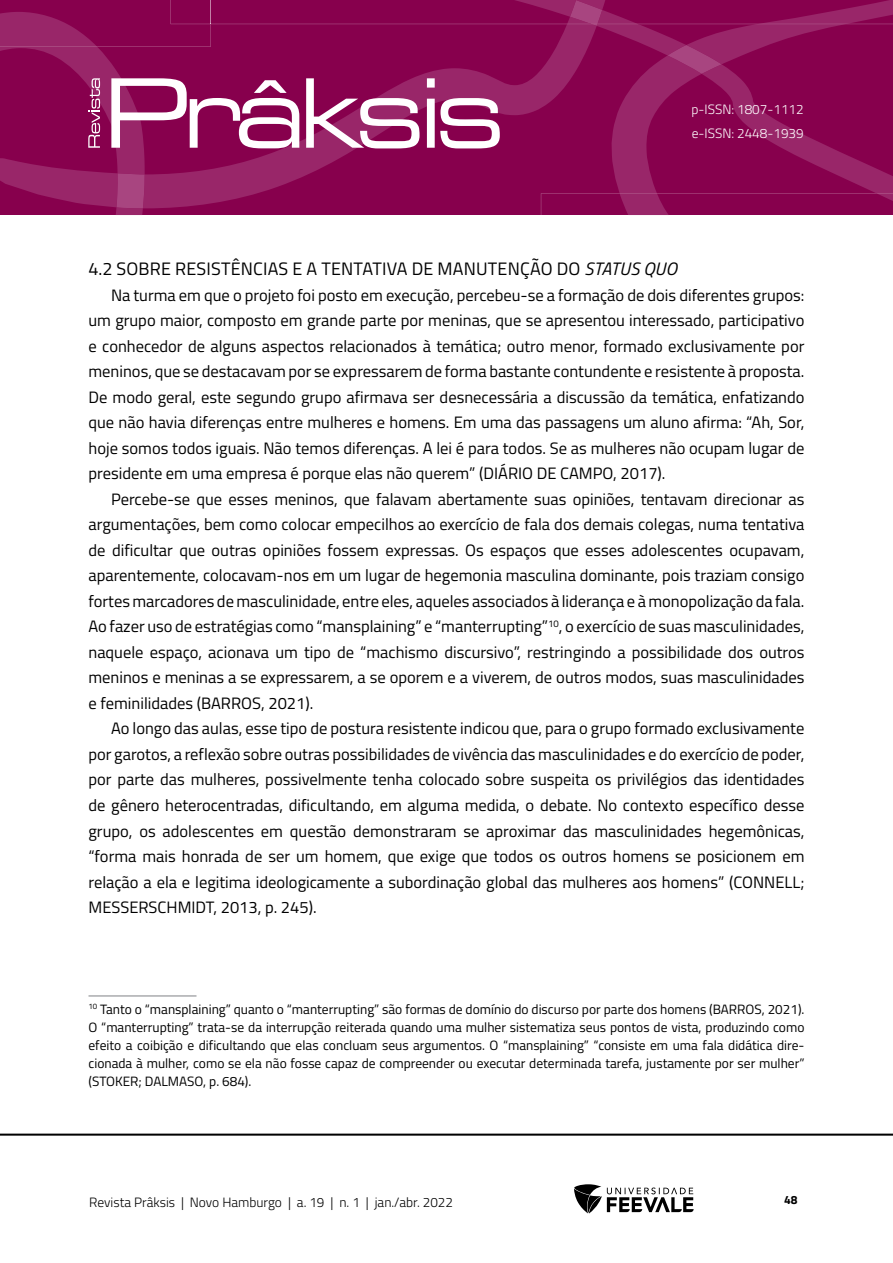
<style>
.page{position:relative;width:893px;height:1263px;background:#fff}
.page>*{position:absolute;margin:0;border:0;box-sizing:border-box;transform-origin:0 0}
.TUTULO_2{font:18px "Titillium Web";letter-spacing:.01em;color:#000}
.Corpo_de_texto{font:16.5px/25.5px "Titillium Web";color:#000;text-align:justify}
.Rodapé{font:13.5px/18px "Titillium Web";color:#000;text-align:justify}
.t1{font:300 13.5px "Titillium Web";color:#000}
.t2{font:300 13.5px/24px "Titillium Web";color:#fff}
.t3{font:700 12px "Titillium Web";color:#000}
.s1{font-style:italic}
</style>
<div class="page">
<hr style="left:0;top:1133px;width:893px;height:3px;background:#000">
<svg style="left:574px;top:1184px;width:120px;height:29px"></svg>
<svg style="left:0;top:0;width:893px;height:215px;background:#8f1259"></svg>
<hr style="left:88px;top:995px;width:108px;height:1px;background:#808285">
<p class="t2" style="left:691px;top:97px;width:114px">p-ISSN: 1807-1112 e-ISSN: 2448-1939</p>
<p class="TUTULO_2" style="left:88px;top:256px;width:590px">4.2 SOBRE RESISTÊNCIAS E A TENTATIVA DE MANUTENÇÃO DO <span class="s1">STATUS QUO</span></p>
<p class="Corpo_de_texto" style="left:88px;top:282px;width:718px;text-indent:22px">Na turma em que o projeto foi posto em execução, percebeu-se a formação de dois diferentes grupos: um grupo maior, composto em grande parte por meninas, que se apresentou interessado, participativo e conhecedor de alguns aspectos relacionados à temática; outro menor, formado exclusivamente por meninos, que se destacavam por se expressarem de forma bastante contundente e resistente à proposta.<br>De modo geral, este segundo grupo afirmava ser desnecessária a discussão da temática, enfatizando que não havia diferenças entre mulheres e homens. Em uma das passagens um aluno afirma: “Ah, Sor, hoje somos todos iguais. Não temos diferenças. A lei é para todos. Se as mulheres não ocupam lugar de presidente em uma empresa é porque elas não querem” (DIÁRIO DE CAMPO, 2017).</p>
<p class="Corpo_de_texto" style="left:88px;top:486px;width:717px;text-indent:22px">Percebe-se que esses meninos, que falavam abertamente suas opiniões, tentavam direcionar as argumentações, bem como colocar empecilhos ao exercício de fala dos demais colegas, numa tentativa de dificultar que outras opiniões fossem expressas. Os espaços que esses adolescentes ocupavam, aparentemente, colocavam-nos em um lugar de hegemonia masculina dominante, pois traziam consigo fortes marcadores de masculinidade, entre eles, aqueles associados à liderança e à monopolização da fala.<br>Ao fazer uso de estratégias como “mansplaining” e “manterrupting”<sup>10</sup>, o exercício de suas masculinidades, naquele espaço, acionava um tipo de “machismo discursivo”, restringindo a possibilidade dos outros meninos e meninas a se expressarem, a se oporem e a viverem, de outros modos, suas masculinidades e feminilidades (BARROS, 2021).</p>
<p class="Corpo_de_texto" style="left:88px;top:715px;width:718px;text-indent:22px">Ao longo das aulas, esse tipo de postura resistente indicou que, para o grupo formado exclusivamente por garotos, a reflexão sobre outras possibilidades de vivência das masculinidades e do exercício de poder, por parte das mulheres, possivelmente tenha colocado sobre suspeita os privilégios das identidades de gênero heterocentradas, dificultando, em alguma medida, o debate. No contexto específico desse grupo, os adolescentes em questão demonstraram se aproximar das masculinidades hegemônicas, “forma mais honrada de ser um homem, que exige que todos os outros homens se posicionem em relação a ela e legitima ideologicamente a subordinação global das mulheres aos homens” (CONNELL; MESSERSCHMIDT, 2013, p. 245).</p>
<p class="Rodapé" style="left:88px;top:999px;width:717px"><sup>10</sup> Tanto o “mansplaining” quanto o “manterrupting” são formas de domínio do discurso por parte dos homens (BARROS, 2021).<br>O “manterrupting” trata-se da interrupção reiterada quando uma mulher sistematiza seus pontos de vista, produzindo como efeito a coibição e dificultando que elas concluam seus argumentos. O “mansplaining” “consiste em uma fala didática dire&shy;cionada à mulher, como se ela não fosse capaz de compreender ou executar determinada tarefa, justamente por ser mulher” (STOKER; DALMASO, p. 684).</p>
<p class="t1" style="left:89px;top:1192px;width:365px">Revista Prâksis | Novo Hamburgo | a. 19 | n. 1 | jan./abr. 2022</p>
<p class="t3" style="left:784px;top:1190px;width:15px">48</p>
</div>
